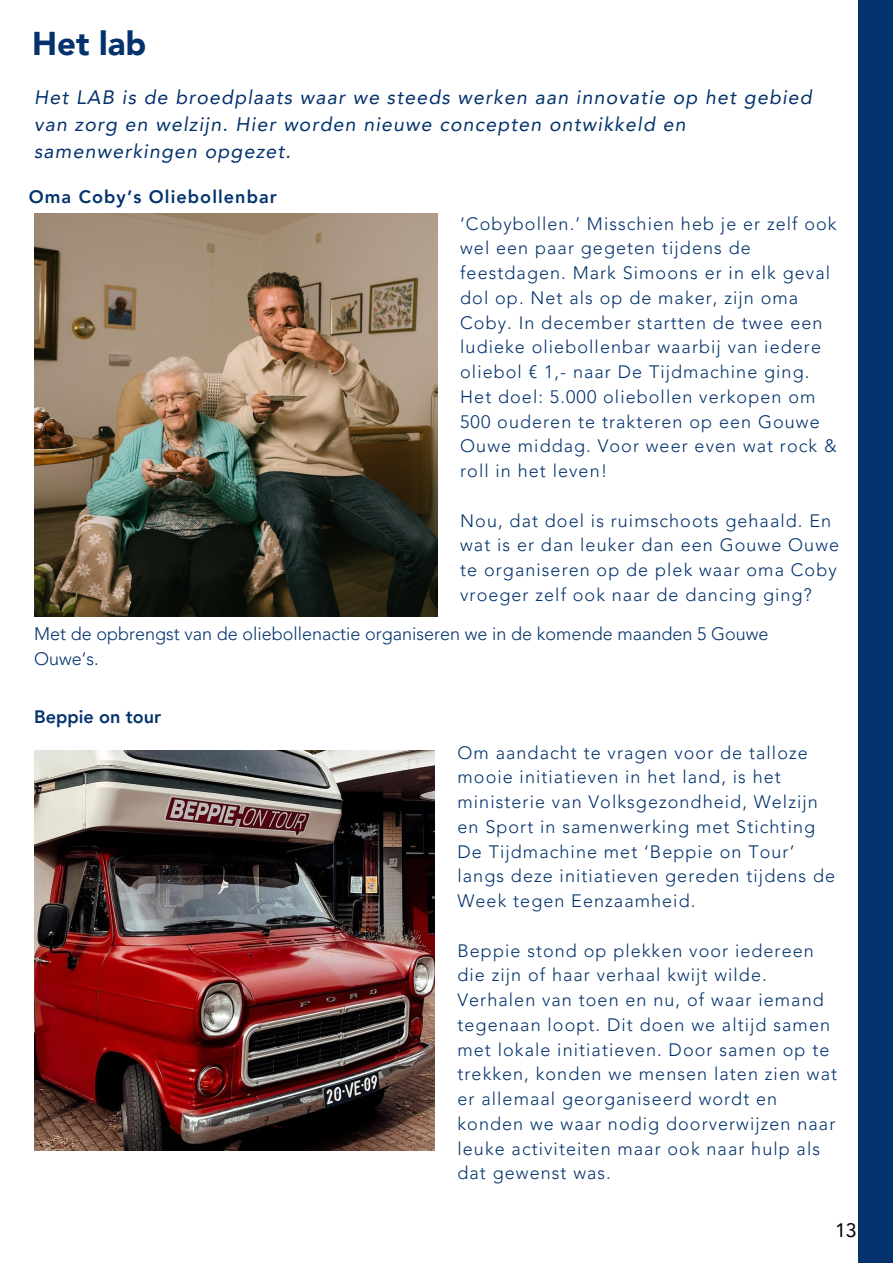
<style>
.page{position:relative;width:893px;height:1264px;background:#fff}
.page>*{position:absolute;margin:0;border:0;box-sizing:border-box;transform-origin:0 0}
.t1{font:900 33px "Avenir LT Pro";color:#03326c}
.t2{font:italic 19.5px/27px "Avenir LT Pro";letter-spacing:.06em;color:#03326c}
.t3{font:19.5px "Avenir LT Pro";color:#000}
.t4{font:300 18px/24.8px "Avenir LT Pro";letter-spacing:.06em;color:#03326c}
.t5{font:300 18px/24.8px "Avenir LT Pro";color:#03326c}
.t6{font:800 18px "Avenir LT Pro";letter-spacing:.06em;color:#03326c}
.t7{font:800 18px "Avenir LT Pro";color:#03326c}
</style>
<div class="page">
<div style="left:858px;top:0;width:34px;height:1262px;background:#03326c"></div>
<img style="left:34px;top:213px;width:403px;height:403px">
<img style="left:34px;top:750px;width:400px;height:400px">
<p class="t1" style="left:32px;top:30px;width:116px">Het lab</p>
<p class="t2" style="left:34px;top:86px;width:779px">Het LAB is de broedplaats waar we steeds werken aan innovatie op het gebied van zorg en welzijn. Hier worden nieuwe concepten ontwikkeld en samenwerkingen opgezet.</p>
<p class="t6" style="left:29px;top:189px;width:249px">Oma Coby’s Oliebollenbar</p>
<p class="t4" style="left:460px;top:213px;width:378px">‘Cobybollen.’ Misschien heb je er zelf ook wel een paar gegeten tijdens de feestdagen. Mark Simoons er in elk geval dol op. Net als op de maker, zijn oma Coby. In december startten de twee een ludieke oliebollenbar waarbij van iedere oliebol € 1,- naar De Tijdmachine ging.<br>Het doel: 5.000 oliebollen verkopen om 500 ouderen te trakteren op een Gouwe Ouwe middag. Voor weer even wat rock &amp; roll in het leven!</p>
<p class="t4" style="left:460px;top:509px;width:380px">Nou, dat doel is ruimschoots gehaald. En wat is er dan leuker dan een Gouwe Ouwe te organiseren op de plek waar oma Coby vroeger zelf ook naar de dancing ging?</p>
<p class="t5" style="left:34px;top:623px;width:735px">Met de opbrengst van de oliebollenactie organiseren we in de komende maanden 5 Gouwe<br>Ouwe’s.</p>
<p class="t7" style="left:34px;top:709px;width:128px">Beppie on tour</p>
<p class="t4" style="left:457px;top:741px;width:379px">Om aandacht te vragen voor de talloze mooie initiatieven in het land, is het ministerie van Volksgezondheid, Welzijn en Sport in samenwerking met Stichting De Tijdmachine met ‘Beppie on Tour’ langs deze initiatieven gereden tijdens de Week tegen Eenzaamheid.</p>
<p class="t4" style="left:457px;top:939px;width:381px">Beppie stond op plekken voor iedereen die zijn of haar verhaal kwijt wilde.<br>Verhalen van toen en nu, of waar iemand tegenaan loopt. Dit doen we altijd samen met lokale initiatieven. Door samen op te trekken, konden we mensen laten zien wat er allemaal georganiseerd wordt en konden we waar nodig doorverwijzen naar leuke activiteiten maar ook naar hulp als dat gewenst was.</p>
<p class="t3" style="left:835px;top:1222px;width:23px">13</p>
</div>
